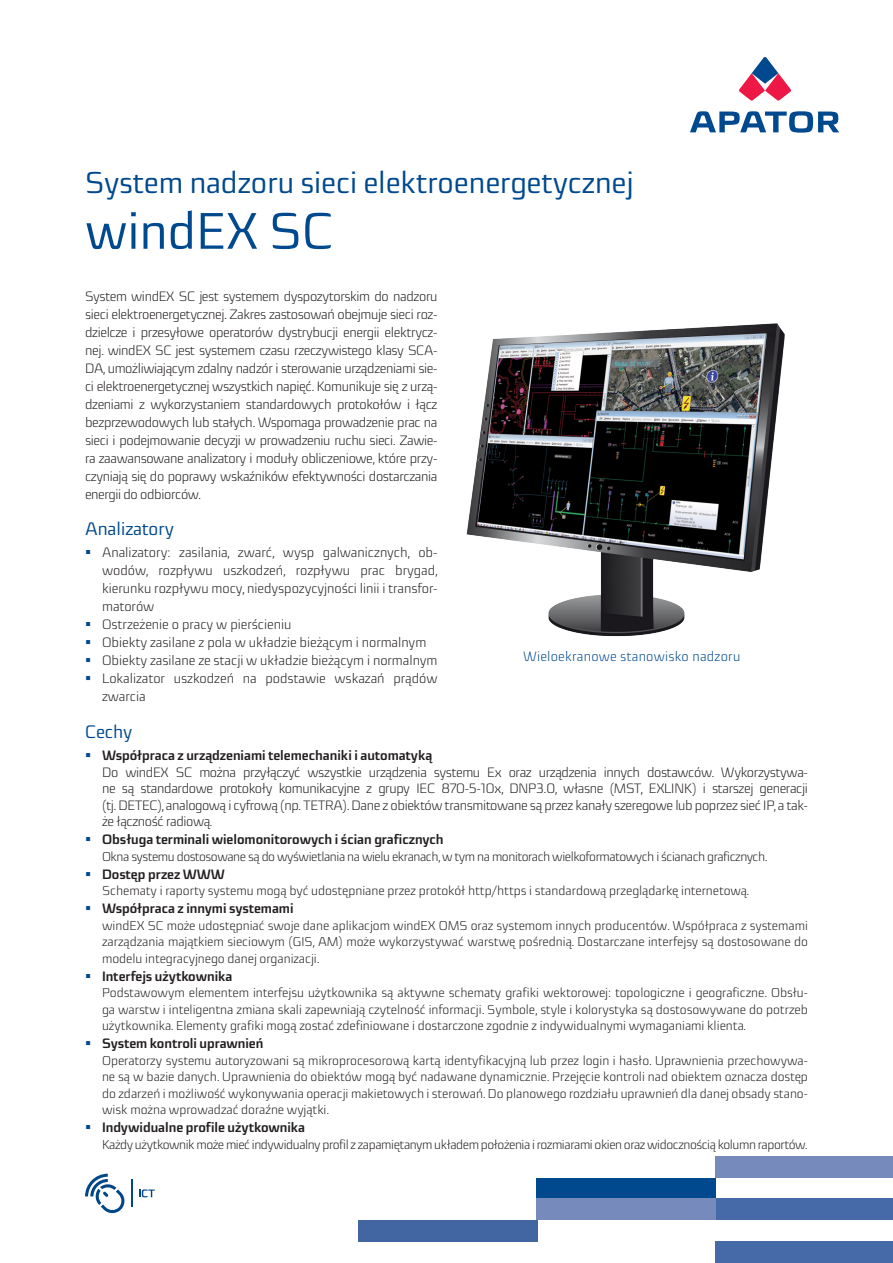
<style>
.page{position:relative;width:893px;height:1263px;background:#fff}
.page>*{position:absolute;margin:0;border:0;box-sizing:border-box;transform-origin:0 0}
.Tytuł_katalogu{font:51px "Sica";color:#01498e}
.Tytuł_katalogu-2{font:30px "Sica";color:#01498e}
._03_Śródtytuł{font:18px "Sica";color:#01498e}
._02_Tekst{font:300 13.5px/18px "Sica";color:#231f20;text-align:justify}
._05_Lista_-_Wypunktowanie_poziom_1{font:300 13.5px/16.5px "Sica";letter-spacing:-.025em;color:#231f20;text-align:justify}
.t1{font:700 13.5px "Sica";color:#231f20}
.Rys{font:300 13.5px "Sica";letter-spacing:.02em;color:#01498e}
.t2{font:300 12.75px/16.5px "Sica";letter-spacing:-.025em;color:#231f20;text-align:justify}
.t3{font:300 12.75px "Sica";letter-spacing:-.005em;color:#231f20}
</style>
<div class="page">
<svg style="left:739px;top:57px;width:52px;height:44px"></svg>
<svg style="left:690px;top:111px;width:149px;height:22px"></svg>
<img style="left:466px;top:323px;width:319px;height:314px">
<svg style="left:85px;top:1174px;width:47px;height:40px"></svg>
<svg style="left:139px;top:1189px;width:16px;height:8px"></svg>
<div style="left:715px;top:1241px;width:178px;height:22px;background:#456aa7"></div>
<div style="left:715px;top:1198px;width:178px;height:22px;background:#456aa7"></div>
<div style="left:358px;top:1220px;width:179px;height:21px;background:#4166a2"></div>
<div style="left:537px;top:1178px;width:179px;height:21px;background:#01498e"></div>
<div style="left:715px;top:1157px;width:178px;height:21px;background:#768bbb"></div>
<div style="left:537px;top:1198px;width:179px;height:22px;background:#768bbb"></div>
<p class="Tytuł_katalogu-2" style="left:85px;top:160px;width:550px">System nadzoru sieci elektroenergetycznej</p>
<p class="Tytuł_katalogu" style="left:85px;top:194px;width:250px">windEX SC</p>
<p class="_02_Tekst" style="left:85px;top:287px;width:354px">System windEX SC jest systemem dyspozytorskim do nadzoru sieci elektroenergetycznej. Zakres zastosowań obejmuje sieci roz&shy;dzielcze i przesyłowe operatorów dystrybucji energii elektrycz&shy;nej. windEX SC jest systemem czasu rzeczywistego klasy SCA-DA, umożliwiającym zdalny nadzór i sterowanie urządzeniami sie&shy;ci elektroenergetycznej wszystkich napięć. Komunikuje się z urzą&shy;dzeniami z wykorzystaniem standardowych protokołów i łącz bezprzewodowych lub stałych. Wspomaga prowadzenie prac na sieci i podejmowanie decyzji w prowadzeniu ruchu sieci. Zawie&shy;ra zaawansowane analizatory i moduły obliczeniowe, które przy&shy;czyniają się do poprawy wskaźników efektywności dostarczania energii do odbiorców.</p>
<p class="_03_Śródtytuł" style="left:85px;top:516px;width:91px">Analizatory</p>
<p class="_02_Tekst" style="left:102px;top:543px;width:338px">Analizatory: zasilania, zwarć, wysp galwanicznych, ob&shy;wodów, rozpływu uszkodzeń, rozpływu prac brygad, kierunku rozpływu mocy, niedyspozycyjności linii i transfor&shy;matorów</p>
<p class="_02_Tekst" style="left:102px;top:615px;width:191px">Ostrzeżenie o pracy w pierścieniu</p>
<p class="_02_Tekst" style="left:102px;top:633px;width:326px">Obiekty zasilane z pola w układzie bieżącym i normalnym</p>
<p class="_02_Tekst" style="left:102px;top:651px;width:337px">Obiekty zasilane ze stacji w układzie bieżącym i normalnym</p>
<p class="_02_Tekst" style="left:102px;top:669px;width:337px">Lokalizator uszkodzeń na podstawie wskazań prądów zwarcia</p>
<p class="Rys" style="left:523px;top:646px;width:219px">Wieloekranowe stanowisko nadzoru</p>
<p class="_03_Śródtytuł" style="left:85px;top:719px;width:49px">Cechy</p>
<p class="t1" style="left:102px;top:745px;width:332px">Współpraca z urządzeniami telemechaniki i automatyką</p>
<p class="_05_Lista_-_Wypunktowanie_poziom_1" style="left:102px;top:763px;width:707px">Do windEX SC można przyłączyć wszystkie urządzenia systemu Ex oraz urządzenia innych dostawców. Wykorzystywa&shy;ne są standardowe protokoły komunikacyjne z grupy IEC 870-5-10x, DNP3.0, własne (MST, EXLINK) i starszej generacji (tj.DETEC), analogową i cyfrową (np. TETRA). Dane z obiektów transmitowane są przez kanały szeregowe lub poprzez sieć IP, a tak&shy;że łączność radiową.</p>
<p class="t1" style="left:102px;top:829px;width:343px">Obsługa terminali wielomonitorowych i ścian graficznych</p>
<p class="t2" style="left:102px;top:848px;width:667px">Okna systemu dostosowane są do wyświetlania na wielu ekranach, w tym na monitorach wielkoformatowych i ścianach graficznych.</p>
<p class="t1" style="left:102px;top:864px;width:124px">Dostęp przez WWW</p>
<p class="t3" style="left:102px;top:882px;width:649px">Schematy i raporty systemu mogą być udostępniane przez protokół http/https i standardową przeglądarkę internetową.</p>
<p class="t1" style="left:102px;top:898px;width:193px">Współpraca z innymi systemami</p>
<p class="t2" style="left:102px;top:917px;width:707px">windEX SC może udostępniać swoje dane aplikacjom windEX OMS oraz systemom innych producentów. Współpraca z systemami zarządzania majątkiem sieciowym (GIS, AM) może wykorzystywać warstwę pośrednią. Dostarczane interfejsy są dostosowane do modelu integracyjnego danej organizacji.</p>
<p class="t1" style="left:102px;top:966px;width:132px">Interfejs użytkownika</p>
<p class="t2" style="left:102px;top:984px;width:707px">Podstawowym elementem interfejsu użytkownika są aktywne schematy grafiki wektorowej: topologiczne i geograficzne. Obsłu&shy;ga warstw i inteligentna zmiana skali zapewniają czytelność informacji. Symbole, style i kolorystyka są dostosowywane do potrzeb użytkownika. Elementy grafiki mogą zostać zdefiniowane i dostarczone zgodnie z indywidualnymi wymaganiami klienta.</p>
<p class="t1" style="left:102px;top:1033px;width:163px">System kontroli uprawnień</p>
<p class="t2" style="left:102px;top:1052px;width:707px">Operatorzy systemu autoryzowani są mikroprocesorową kartą identyfikacyjną lub przez login i hasło. Uprawnienia przechowywa&shy;ne są w bazie danych. Uprawnienia do obiektów mogą być nadawane dynamicznie. Przejęcie kontroli nad obiektem oznacza dostęp do zdarzeń i możliwość wykonywania operacji makietowych i sterowań. Do planowego rozdziału uprawnień dla danej obsady stano&shy;wisk można wprowadzać doraźne wyjątki.</p>
<p class="t1" style="left:102px;top:1117px;width:205px">Indywidualne profile użytkownika</p>
<p class="t2" style="left:102px;top:1136px;width:707px">Każdy użytkownik może mieć indywidualny profil z zapamiętanym układem położenia i rozmiarami okien oraz widocznością kolumn raportów.</p>
</div>
